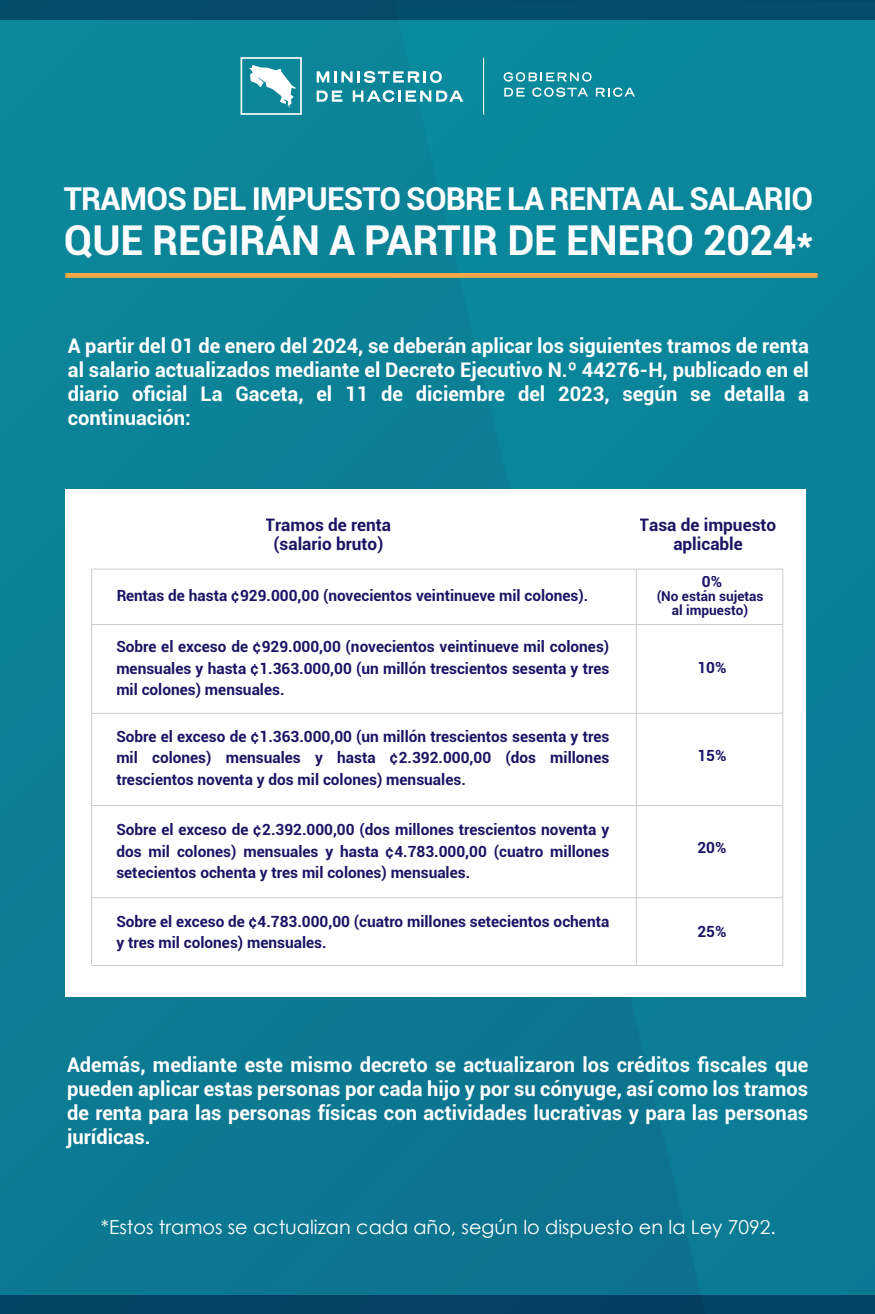
<style>
.page{position:relative;width:875px;height:1314px;background:#fff}
.page>*{position:absolute;margin:0;border:0;box-sizing:border-box;transform-origin:0 0}
.t1{font:700 41.12px "Roboto";letter-spacing:-.01em;color:#fff}
.t2{font:700 31.5px "Roboto";letter-spacing:-.025em;color:#fff}
.t3{font:700 20.12px/24.2px "Roboto";color:#fff;text-align:justify}
.t4{font:19.25px "Century Gothic";color:#fff}
.t5{font:700 17.24px/19.3px "Roboto";color:#1b1464;text-align:center}
.t6{font:700 15.4px/21.2px "Roboto";color:#1b1464;text-align:justify}
.t7{font:700 13.56px/13.9px "Roboto";color:#1b1464;text-align:center}
</style>
<div class="page">
<div style="left:0;top:0;width:875px;height:1312px;background:#0c8297"></div>
<svg style="left:394px;top:57px;width:412px;height:1237px"></svg>
<div style="left:0;top:1px;width:875px;height:19px;background:#034d6a"></div>
<div style="left:0;top:1294px;width:875px;height:19px;background:#044263"></div>
<div style="left:65px;top:489px;width:741px;height:507px;background:#fff"></div>
<hr style="left:92px;top:624px;width:691px;height:1px;background:#ccc">
<hr style="left:92px;top:568px;width:691px;height:1px;background:#ccc">
<hr style="left:92px;top:712px;width:691px;height:1px;background:#ccc">
<hr style="left:92px;top:805px;width:691px;height:1px;background:#ccc">
<hr style="left:92px;top:897px;width:691px;height:1px;background:#ccc">
<hr style="left:92px;top:964px;width:691px;height:1px;background:#ccc">
<hr style="left:636px;top:569px;width:1px;height:396px;background:#ccc">
<hr style="left:782px;top:569px;width:1px;height:396px;background:#ccc">
<hr style="left:91px;top:569px;width:1px;height:396px;background:#ccc">
<div style="left:65px;top:273px;width:753px;height:5px;background:#f6a846"></div>
<div style="left:241px;top:57px;width:61px;height:58px;border:2px solid #fff"></div>
<svg style="left:249px;top:65px;width:47px;height:43px"></svg>
<svg style="left:317px;top:71px;width:125px;height:12px"></svg>
<svg style="left:317px;top:90px;width:25px;height:12px"></svg>
<svg style="left:353px;top:90px;width:110px;height:12px"></svg>
<hr style="left:483px;top:58px;width:1px;height:56px;background:#fff">
<svg style="left:504px;top:72px;width:131px;height:25px"></svg>
<h2 class="t2" style="left:64px;top:176px;width:751px">TRAMOS DEL IMPUESTO SOBRE LA RENTA AL SALARIO</h2>
<h1 class="t1" style="left:64px;top:211px;width:751px">QUE REGIRÁN A PARTIR DE ENERO 2024*</h1>
<p class="t3" style="left:68px;top:333px;width:743px">A partir del 01 de enero del 2024, se deberán aplicar los siguientes tramos de renta al salario actualizados mediante el Decreto Ejecutivo N.º 44276-H, publicado en el diario oficial La Gaceta, el 11 de diciembre del 2023, según se detalla a continuación:</p>
<p class="t5" style="left:266px;top:514px;width:127px">Tramos de renta (salario bruto)</p>
<p class="t5" style="left:640px;top:514px;width:138px">Tasa de impuesto aplicable</p>
<p class="t6" style="left:702px;top:570px;width:22px">0%</p>
<p class="t7" style="left:657px;top:588px;width:108px">(No están sujetas al impuesto)</p>
<p class="t6" style="left:116px;top:584px;width:474px">Rentas de hasta ¢929.000,00 (novecientos veintinueve mil colones).</p>
<p class="t6" style="left:116px;top:635px;width:495px">Sobre el exceso de ¢929.000,00 (novecientos veintinueve mil colones) mensuales y hasta ¢1.363.000,00 (un millón trescientos sesenta y tres mil colones) mensuales.</p>
<p class="t6" style="left:116px;top:725px;width:495px">Sobre el exceso de ¢1.363.000,00 (un millón trescientos sesenta y tres mil colones) mensuales y hasta ¢2.392.000,00 (dos millones trescientos noventa y dos mil colones) mensuales.</p>
<p class="t6" style="left:116px;top:818px;width:495px">Sobre el exceso de ¢2.392.000,00 (dos millones trescientos noventa y dos mil colones) mensuales y hasta ¢4.783.000,00 (cuatro millones setecientos ochenta y tres mil colones) mensuales.</p>
<p class="t6" style="left:116px;top:909px;width:494px">Sobre el exceso de ¢4.783.000,00 (cuatro millones setecientos ochenta y tres mil colones) mensuales.</p>
<p class="t6" style="left:697px;top:656px;width:31px">10%</p>
<p class="t6" style="left:697px;top:744px;width:31px">15%</p>
<p class="t6" style="left:697px;top:836px;width:31px">20%</p>
<p class="t6" style="left:697px;top:919px;width:31px">25%</p>
<p class="t3" style="left:67px;top:1051px;width:743px">Además, mediante este mismo decreto se actualizaron los créditos fiscales que pueden aplicar estas personas por cada hijo y por su cónyuge, así como los tramos de renta para las personas físicas con actividades lucrativas y para las personas jurídicas.</p>
<p class="t4" style="left:101px;top:1213px;width:676px">*Estos tramos se actualizan cada año, según lo dispuesto en la Ley 7092.</p>
</div>
